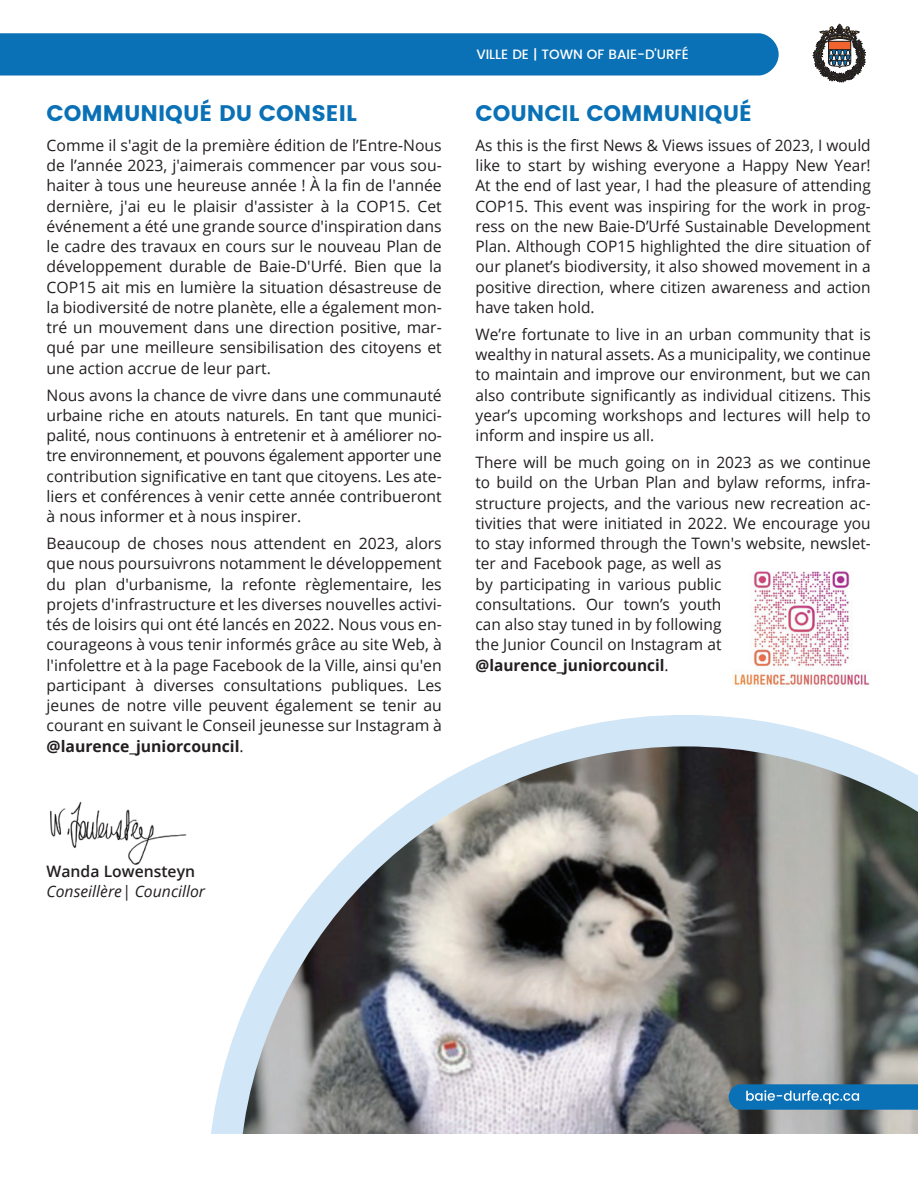
<style>
.page{position:relative;width:918px;height:1188px;background:#fff}
.page>*{position:absolute;margin:0;border:0;box-sizing:border-box;transform-origin:0 0}
.t1{font:700 22.5px "Poppins";color:#0a71b6}
.t2{font:15.75px/20.2px "Open Sans";color:#231f20;text-align:justify}
.t3{font:italic 15.75px "Open Sans";color:#231f20}
.t4{font:600 15.75px "Open Sans";color:#231f20}
.t5{font:500 13.5px "Poppins";color:#fff}
.s1{font-weight:700}
</style>
<div class="page">
<div style="left:0;top:33px;width:779px;height:43px;background:#0a71b6"></div>
<svg style="left:812px;top:24px;width:54px;height:59px"></svg>
<svg style="left:211px;top:715px;width:707px;height:419px"></svg>
<svg style="left:729px;top:1084px;width:189px;height:26px;background:#217cb9"></svg>
<img style="left:50px;top:801px;width:137px;height:64px">
<img style="left:733px;top:571px;width:137px;height:116px">
<p class="t5" style="left:476px;top:45px;width:214px">VILLE DE | TOWN OF BAIE-D'URFÉ</p>
<h1 class="t1" style="left:47px;top:100px;width:312px">COMMUNIQUÉ DU CONSEIL</h1>
<h1 class="t1" style="left:476px;top:100px;width:278px">COUNCIL COMMUNIQUÉ</h1>
<p class="t2" style="left:47px;top:135px;width:397px">Comme il s'agit de la première édition de l’Entre-Nous de l’année 2023, j'aimerais commencer par vous sou&shy;haiter à tous une heureuse année ! À la fin de l'année dernière, j'ai eu le plaisir d'assister à la COP15. Cet événement a été une grande source d'inspiration dans le cadre des travaux en cours sur le nouveau Plan de développement durable de Baie-D'Urfé. Bien que la COP15 ait mis en lumière la situation désastreuse de la biodiversité de notre planète, elle a également mon&shy;tré un mouvement dans une direction positive, mar&shy;qué par une meilleure sensibilisation des citoyens et une action accrue de leur part.</p>
<p class="t2" style="left:47px;top:384px;width:397px">Nous avons la chance de vivre dans une communauté urbaine riche en atouts naturels. En tant que munici&shy;palité, nous continuons à entretenir et à améliorer no&shy;tre environnement, et pouvons également apporter une contribution significative en tant que citoyens. Les ate&shy;liers et conférences à venir cette année contribueront à nous informer et à nous inspirer.</p>
<p class="t2" style="left:47px;top:533px;width:397px">Beaucoup de choses nous attendent en 2023, alors que nous poursuivrons notamment le développement du plan d'urbanisme, la refonte règlementaire, les projets d'infrastructure et les diverses nouvelles activi&shy;tés de loisirs qui ont été lancés en 2022. Nous vous en&shy;courageons à vous tenir informés grâce au site Web, à l'infolettre et à la page Facebook de la Ville, ainsi qu'en participant à diverses consultations publiques. Les jeunes de notre ville peuvent également se tenir au courant en suivant le Conseil jeunesse sur Instagram à <span class="s1">@laurence_juniorcouncil</span>.</p>
<p class="t2" style="left:476px;top:135px;width:397px">As this is the first News &amp; Views issues of 2023, I would like to start by wishing everyone a Happy New Year!<br>At the end of last year, I had the pleasure of attending COP15. This event was inspiring for the work in prog&shy;ress on the new Baie-D’Urfé Sustainable Development Plan. Although COP15 highlighted the dire situation of our planet’s biodiversity, it also showed movement in a positive direction, where citizen awareness and action have taken hold.</p>
<p class="t2" style="left:476px;top:324px;width:397px">We’re fortunate to live in an urban community that is wealthy in natural assets. As a municipality, we continue to maintain and improve our environment, but we can also contribute significantly as individual citizens. This year’s upcoming workshops and lectures will help to inform and inspire us all.</p>
<p class="t2" style="left:476px;top:452px;width:397px;text-align:left">There will be much going on in 2023 as we continue to build on the Urban Plan and bylaw reforms, infra&shy;structure projects, and the various new recreation ac&shy;tivities that were initiated in 2022. We encourage you to stay informed through the Town's website, newslet&shy;ter and Facebook page, as well as<br>by participating in various public<br>consultations. Our town’s youth<br>can also stay tuned in by following<br>the Junior Council on Instagram at <span class="s1">@laurence_juniorcouncil</span>.</p>
<p class="t4" style="left:47px;top:861px;width:150px">Wanda Lowensteyn</p>
<p class="t3" style="left:47px;top:881px;width:160px">Conseillère| Councillor</p>
</div>
